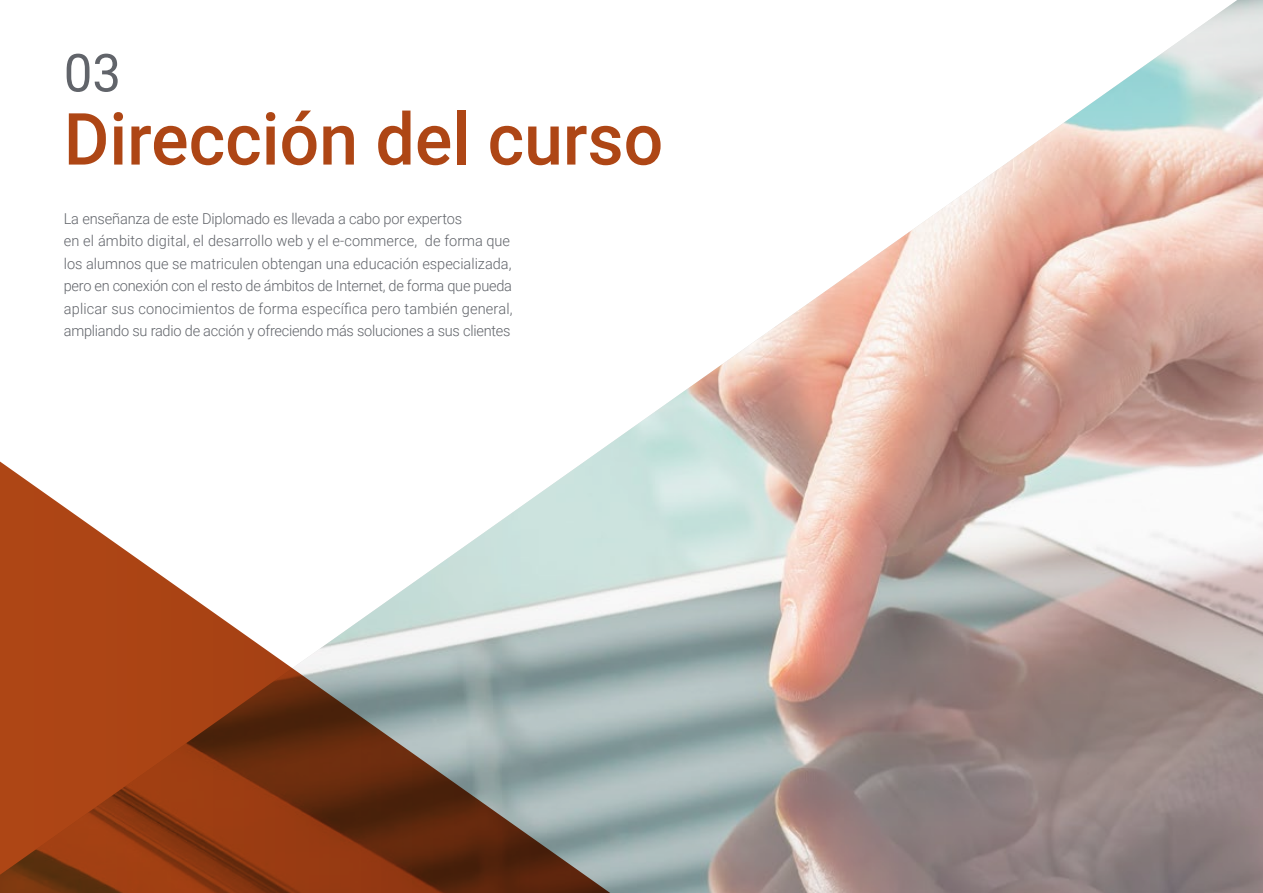
<style>
.page{position:relative;width:1263px;height:893px;background:#fff}
.page>*{position:absolute;margin:0;border:0;box-sizing:border-box;transform-origin:0 0}
.t1{font:500 72px "Roboto";color:#ae4615}
.t2{font:52.5px "Roboto";color:#61646a}
.t3{font:300 15px/22.5px "Roboto";color:#61646a}
</style>
<div class="page">
<img style="left:607px;top:0;width:656px;height:893px">
<svg style="left:0;top:446px;width:640px;height:447px"></svg>
<h2 class="t2" style="left:64px;top:36px;width:59px">03</h2>
<h1 class="t1" style="left:64px;top:89px;width:601px">Dirección del curso</h1>
<p class="t3" style="left:64px;top:207px;width:450px">La enseñanza de este Diplomado es llevada a cabo por expertos<br>en el ámbito digital, el desarrollo web y el e-commerce, de forma que los alumnos que se matriculen obtengan una educación especializada, pero en conexión con el resto de ámbitos de Internet, de forma que pueda aplicar sus conocimientos de forma específica pero también general, ampliando su radio de acción y ofreciendo más soluciones a sus clientes</p>
</div>
